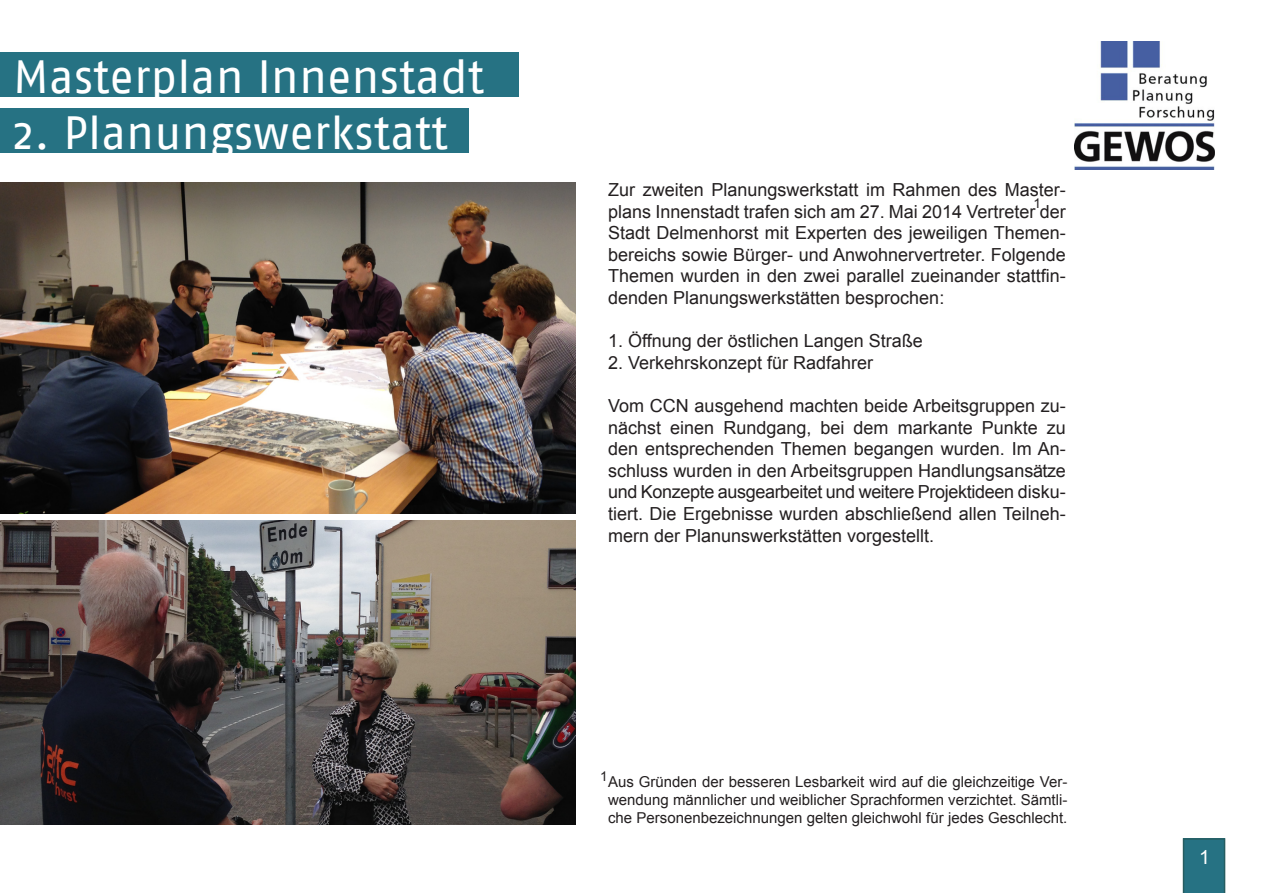
<style>
.page{position:relative;width:1263px;height:893px;background:#fff}
.page>*{position:absolute;margin:0;border:0;box-sizing:border-box;transform-origin:0 0}
.t1{font:46.5px "Fago No";color:#fff}
.t2{font:19.5px "Arial";color:#fff}
.t3{font:18px/21.6px "Arial";color:#231f20;text-align:justify}
.t4{font:15px/18px "Arial";color:#231f20;text-align:justify}
.t5{font:13.5px "Arial";color:#231f20}
</style>
<div class="page">
<img style="left:1074px;top:42px;width:141px;height:127px">
<div style="left:0;top:108px;width:468px;height:45px;background:#267283"></div>
<div style="left:0;top:52px;width:518px;height:45px;background:#267283"></div>
<img style="left:0;top:183px;width:575px;height:330px">
<img style="left:0;top:521px;width:575px;height:304px">
<svg style="left:1183px;top:838px;width:42px;height:55px;background:#267080"></svg>
<p class="t1" style="left:13px;top:51px;width:472px">Masterplan Innenstadt</p>
<p class="t1" style="left:13px;top:107px;width:436px">2. Planungswerkstatt</p>
<p class="t3" style="left:608px;top:179px;width:459px">Zur zweiten Planungswerkstatt im Rahmen des Master&shy;plans Innenstadt trafen sich am 27. Mai 2014 Vertreter der Stadt Delmenhorst mit Experten des jeweiligen Themen&shy;bereichs sowie Bürger- und Anwohnervertreter. Folgende Themen wurden in den zwei parallel zueinander stattfin&shy;denden Planungswerkstätten besprochen:</p>
<p class="t3" style="left:608px;top:330px;width:316px">1. Öffnung der östlichen Langen Straße</p>
<p class="t3" style="left:608px;top:352px;width:267px">2. Verkehrskonzept für Radfahrer</p>
<p class="t3" style="left:608px;top:395px;width:459px">Vom CCN ausgehend machten beide Arbeitsgruppen zu&shy;nächst einen Rundgang, bei dem markante Punkte zu den entsprechenden Themen begangen wurden. Im An&shy;schluss wurden in den Arbeitsgruppen Handlungsansätze und Konzepte ausgearbeitet und weitere Projektideen disku&shy;tiert. Die Ergebnisse wurden abschließend allen Teilneh&shy;mern der Planunswerkstätten vorgestellt.</p>
<p class="t5" style="left:1033px;top:194px;width:9px">1</p>
<p class="t5" style="left:600px;top:768px;width:9px">1</p>
<p class="t4" style="left:608px;top:773px;width:461px">Aus Gründen der besseren Lesbarkeit wird auf die gleichzeitige Ver&shy;wendung männlicher und weiblicher Sprachformen verzichtet. Sämtli&shy;che Personenbezeichnungen gelten gleichwohl für jedes Geschlecht.</p>
<p class="t2" style="left:1199px;top:844px;width:12px">1</p>
</div>
